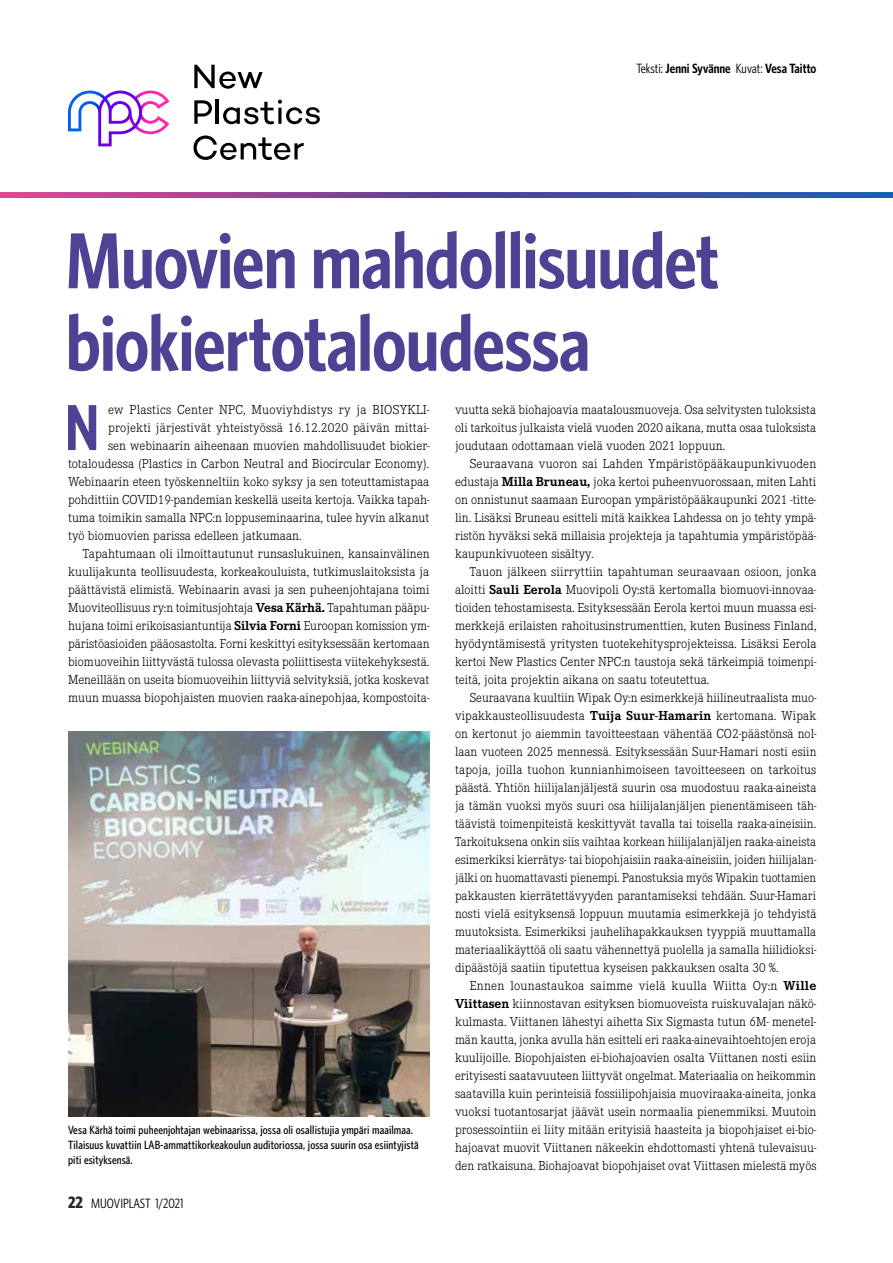
<style>
.page{position:relative;width:893px;height:1263px;background:#fff}
.page>*{position:absolute;margin:0;border:0;box-sizing:border-box;transform-origin:0 0}
.t1{font:600 79.5px/82.5px "Whitney Condensed";letter-spacing:-.01em;color:#4f4193}
.t2{font:600 65.1px "Whitney Condensed";color:#4f4193}
.t3{font:300 13.5px/18px "Corporate E";color:#000;text-align:justify}
.t4{font:600 13.5px "Whitney Condensed";color:#000}
.t5{font:13.5px "Whitney Condensed";color:#000}
.t6{font:500 12px/15px "Whitney Condensed";letter-spacing:.01em;color:#000}
.s1{font-weight:400}
.s2{font-weight:700}
.s3{font-weight:700;font-size:16.5px;color:#282827}
</style>
<div class="page">
<svg style="left:0;top:192px;width:893px;height:6px;background:#6d4b99"></svg>
<img style="left:68px;top:731px;width:361px;height:385px">
<svg style="left:194px;top:65px;width:69px;height:24px"></svg>
<svg style="left:194px;top:100px;width:18px;height:24px"></svg>
<hr style="left:216px;top:99px;width:3px;height:25px;background:#000">
<svg style="left:223px;top:100px;width:97px;height:24px"></svg>
<svg style="left:193px;top:135px;width:111px;height:25px"></svg>
<svg style="left:68px;top:91px;width:101px;height:55px"></svg>
<p class="t4" style="left:636px;top:61px;width:181px"><span class="s1">Teksti:</span> Jenni Syvänne <span class="s1">Kuvat:</span> Vesa Taitto</p>
<h1 class="t1" style="left:66px;top:218px;width:655px">Muovien mahdollisuudet biokiertotaloudessa</h1>
<h2 class="t2" style="left:65px;top:390px;width:36px">N</h2>
<p class="t3" style="left:108px;top:400px;width:323px">ew Plastics Center NPC, Muoviyhdistys ry ja BIOSYKLI-</p>
<p class="t3" style="left:108px;top:418px;width:323px">projekti järjestivät yhteistyössä 16.12.2020 päivän mittai-</p>
<p class="t3" style="left:108px;top:436px;width:323px">sen webinaarin aiheenaan muovien mahdollisuudet biokier-</p>
<p class="t3" style="left:68px;top:454px;width:363px">totaloudessa (Plastics in Carbon Neutral and Biocircular Economy).</p>
<p class="t3" style="left:68px;top:472px;width:363px">Webinaarin eteen työskenneltiin koko syksy ja sen toteuttamistapaa</p>
<p class="t3" style="left:68px;top:490px;width:363px">pohdittiin COVID19-pandemian keskellä useita kertoja. Vaikka tapah-</p>
<p class="t3" style="left:68px;top:508px;width:363px">tuma toimikin samalla NPC:n loppuseminaarina, tulee hyvin alkanut</p>
<p class="t3" style="left:68px;top:526px;width:235px">työ biomuovien parissa edelleen jatkumaan.</p>
<p class="t3" style="left:83px;top:544px;width:348px">Tapahtumaan oli ilmoittautunut runsaslukuinen, kansainvälinen</p>
<p class="t3" style="left:68px;top:562px;width:363px">kuulijakunta teollisuudesta, korkeakouluista, tutkimuslaitoksista ja</p>
<p class="t3" style="left:68px;top:580px;width:363px">päättävistä elimistä. Webinaarin avasi ja sen puheenjohtajana toimi</p>
<p class="t3" style="left:68px;top:598px;width:363px">Muoviteollisuus ry:n toimitusjohtaja <span class="s2">Vesa Kärhä.</span> Tapahtuman pääpu-</p>
<p class="t3" style="left:68px;top:616px;width:363px">hujana toimi erikoisasiantuntija <span class="s2">Silvia Forni</span> Euroopan komission ym-</p>
<p class="t3" style="left:68px;top:634px;width:363px">päristöasioiden pääosastolta. Forni keskittyi esityksessään kertomaan</p>
<p class="t3" style="left:68px;top:652px;width:363px">biomuoveihin liittyvästä tulossa olevasta poliittisesta viitekehyksestä.</p>
<p class="t3" style="left:68px;top:670px;width:363px">Meneillään on useita biomuoveihin liittyviä selvityksiä, jotka koskevat</p>
<p class="t3" style="left:68px;top:688px;width:363px">muun muassa biopohjaisten muovien raaka-ainepohjaa, kompostoita-</p>
<p class="t6" style="left:68px;top:1122px;width:352px">Vesa Kärhä toimi puheenjohtajan webinaarissa, jossa oli osallistujia ympäri maailmaa.<br>Tilaisuus kuvattiin LAB-ammattikorkeakoulun auditoriossa, jossa suurin osa esiintyjistä piti esityksensä.</p>
<p class="t5" style="left:68px;top:1195px;width:117px"><span class="s3">22</span> MUOVIPLAST 1/2021</p>
<p class="t3" style="left:455px;top:400px;width:363px">vuutta sekä biohajoavia maatalousmuoveja. Osa selvitysten tuloksista oli tarkoitus julkaista vielä vuoden 2020 aikana, mutta osaa tuloksista joudutaan odottamaan vielä vuoden 2021 loppuun.</p>
<p class="t3" style="left:455px;top:454px;width:363px;text-indent:15px">Seuraavana vuoron sai Lahden Ympäristöpääkaupunkivuoden edustaja <span class="s2">Milla Bruneau,</span> joka kertoi puheenvuorossaan, miten Lahti on onnistunut saamaan Euroopan ympäristöpääkaupunki 2021 -titte&shy;lin. Lisäksi Bruneau esitteli mitä kaikkea Lahdessa on jo tehty ympä&shy;ristön hyväksi sekä millaisia projekteja ja tapahtumia ympäristöpää&shy;kaupunkivuoteen sisältyy.</p>
<p class="t3" style="left:455px;top:562px;width:363px;text-indent:15px">Tauon jälkeen siirryttiin tapahtuman seuraavaan osioon, jonka aloitti <span class="s2">Sauli Eerola</span> Muovipoli Oy:stä kertomalla biomuovi-innovaa&shy;tioiden tehostamisesta. Esityksessään Eerola kertoi muun muassa esi&shy;merkkejä erilaisten rahoitusinstrumenttien, kuten Business Finland, hyödyntämisestä yritysten tuotekehitysprojekteissa. Lisäksi Eerola kertoi New Plastics Center NPC:n taustoja sekä tärkeimpiä toimenpi&shy;teitä, joita projektin aikana on saatu toteutettua.</p>
<p class="t3" style="left:455px;top:688px;width:363px;text-indent:15px">Seuraavana kuultiin Wipak Oy:n esimerkkejä hiilineutraalista muo&shy;vipakkausteollisuudesta <span class="s2">Tuija Suur-Hamarin</span> kertomana. Wipak on kertonut jo aiemmin tavoitteestaan vähentää CO2-päästönsä nol&shy;laan vuoteen 2025 mennessä. Esityksessään Suur-Hamari nosti esiin tapoja, joilla tuohon kunnianhimoiseen tavoitteeseen on tarkoitus päästä. Yhtiön hiilijalanjäljestä suurin osa muodostuu raaka-aineista ja tämän vuoksi myös suuri osa hiilijalanjäljen pienentämiseen täh&shy;täävistä toimenpiteistä keskittyvät tavalla tai toisella raaka-aineisiin.<br>Tarkoituksena onkin siis vaihtaa korkean hiilijalanjäljen raaka-aineista esimerkiksi kierrätys- tai biopohjaisiin raaka-aineisiin, joiden hiilijalan&shy;jälki on huomattavasti pienempi. Panostuksia myös Wipakin tuottamien pakkausten kierrätettävyyden parantamiseksi tehdään. Suur-Hamari nosti vielä esityksensä loppuun muutamia esimerkkejä jo tehdyistä muutoksista. Esimerkiksi jauhelihapakkauksen tyyppiä muuttamalla materiaalikäyttöä oli saatu vähennettyä puolella ja samalla hiilidioksi&shy;dipäästöjä saatiin tiputettua kyseisen pakkauksen osalta 30 %.</p>
<p class="t3" style="left:455px;top:976px;width:363px;text-indent:15px">Ennen lounastaukoa saimme vielä kuulla Wiitta Oy:n <span class="s2">Wille Viittasen</span> kiinnostavan esityksen biomuoveista ruiskuvalajan näkö&shy;kulmasta. Viittanen lähestyi aihetta Six Sigmasta tutun 6M- menetel&shy;män kautta, jonka avulla hän esitteli eri raaka-ainevaihtoehtojen eroja kuulijoille. Biopohjaisten ei-biohajoavien osalta Viittanen nosti esiin erityisesti saatavuuteen liittyvät ongelmat. Materiaalia on heikommin saatavilla kuin perinteisiä fossiilipohjaisia muoviraaka-aineita, jonka vuoksi tuotantosarjat jäävät usein normaalia pienemmiksi. Muutoin prosessointiin ei liity mitään erityisiä haasteita ja biopohjaiset ei-bio&shy;hajoavat muovit Viittanen näkeekin ehdottomasti yhtenä tulevaisuu&shy;den ratkaisuna. Biohajoavat biopohjaiset ovat Viittasen mielestä myös</p>
</div>
